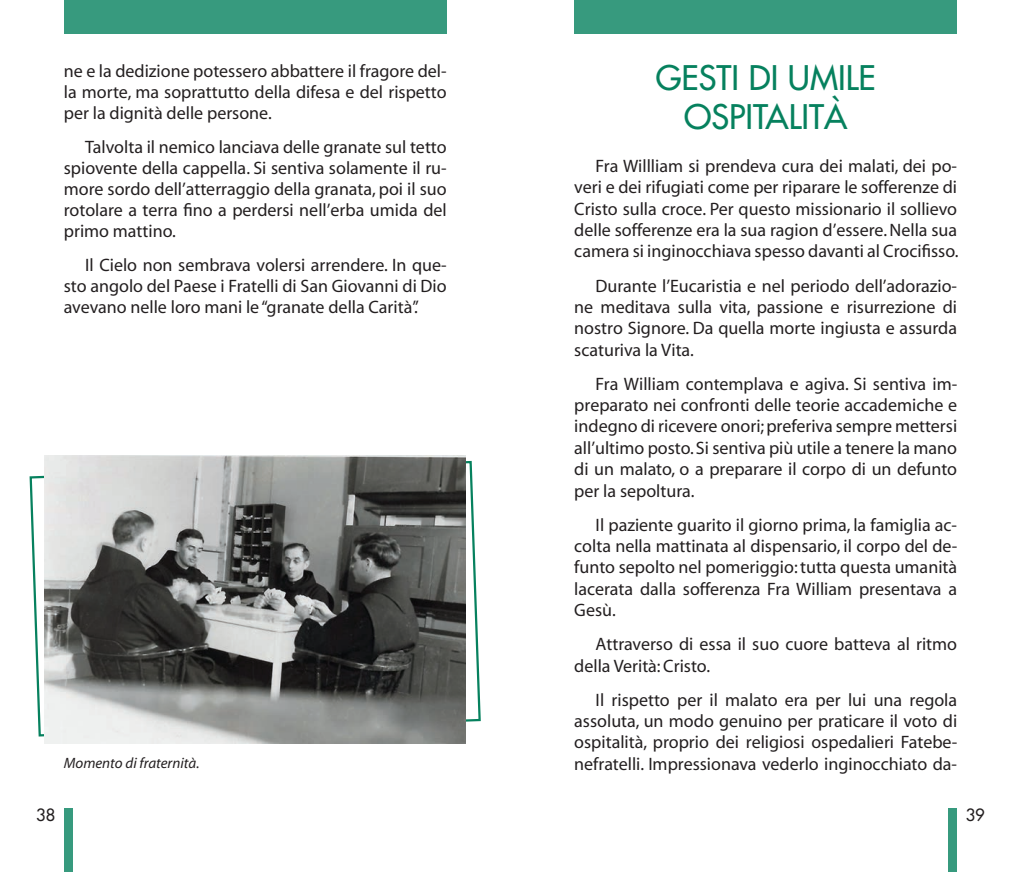
<style>
.page{position:relative;width:1021px;height:872px;background:#fff}
.page>*{position:absolute;margin:0;border:0;box-sizing:border-box;transform-origin:0 0}
.t1{font:33px/39.3px "Futura";color:#06815e;text-align:center}
.t2{font:18px/21.3px "Myriad";color:#231f20;text-align:justify}
.t3{font:16.5px "Futura";color:#231f20}
.t4{font:italic 15px "Myriad";color:#231f20}
</style>
<div class="page">
<div style="left:64px;top:808px;width:8px;height:64px;background:#379a7e"></div>
<div style="left:948px;top:808px;width:9px;height:64px;background:#379a7e"></div>
<div style="left:64px;top:0;width:382px;height:34px;background:#379a7e"></div>
<div style="left:574px;top:0;width:383px;height:34px;background:#379a7e"></div>
<svg style="left:29px;top:460px;width:452px;height:277px"></svg>
<img style="left:45px;top:456px;width:421px;height:287px">
<p class="t2" style="left:64px;top:62px;width:384px">ne e la dedizione potessero abbattere il fragore del&shy;la morte, ma soprattutto della difesa e del rispetto per la dignità delle persone.</p>
<p class="t2" style="left:64px;top:137px;width:384px;text-indent:21px">Talvolta il nemico lanciava delle granate sul tetto spiovente della cappella. Si sentiva solamente il ru&shy;more sordo dell’atterraggio della granata, poi il suo rotolare a terra fino a perdersi nell’erba umida del primo mattino.</p>
<p class="t2" style="left:64px;top:255px;width:384px;text-indent:21px">Il Cielo non sembrava volersi arrendere. In que&shy;sto angolo del Paese i Fratelli di San Giovanni di Dio avevano nelle loro mani le “granate della Carità”.</p>
<h1 class="t1" style="left:655px;top:58px;width:221px">GESTI DI UMILE<br>OSPITALITÀ</h1>
<p class="t2" style="left:574px;top:156px;width:386px;text-indent:21px">Fra Willliam si prendeva cura dei malati, dei po&shy;veri e dei rifugiati come per riparare le sofferenze di Cristo sulla croce. Per questo missionario il sollievo delle sofferenze era la sua ragion d’essere. Nella sua camera si inginocchiava spesso davanti al Crocifisso.</p>
<p class="t2" style="left:574px;top:276px;width:384px;text-indent:21px">Durante l’Eucaristia e nel periodo dell’adorazio&shy;ne meditava sulla vita, passione e risurrezione di nostro Signore. Da quella morte ingiusta e assurda scaturiva la Vita.</p>
<p class="t2" style="left:574px;top:374px;width:384px;text-indent:21px">Fra William contemplava e agiva. Si sentiva im&shy;preparato nei confronti delle teorie accademiche e indegno di ricevere onori; preferiva sempre mettersi all’ultimo posto. Si sentiva più utile a tenere la mano di un malato, o a preparare il corpo di un defunto per la sepoltura.</p>
<p class="t2" style="left:574px;top:515px;width:384px;text-indent:21px">Il paziente guarito il giorno prima, la famiglia ac&shy;colta nella mattinata al dispensario, il corpo del de&shy;funto sepolto nel pomeriggio: tutta questa umanità lacerata dalla sofferenza Fra William presentava a Gesù.</p>
<p class="t2" style="left:574px;top:634px;width:384px;text-indent:21px">Attraverso di essa il suo cuore batteva al ritmo della Verità: Cristo.</p>
<p class="t2" style="left:574px;top:690px;width:384px;text-indent:21px">Il rispetto per il malato era per lui una regola assoluta, un modo genuino per praticare il voto di ospitalità, proprio dei religiosi ospedalieri Fatebe-</p>
<p class="t4" style="left:64px;top:756px;width:137px">Momento di fraternità.</p>
<p class="t2" style="left:574px;top:754px;width:384px">nefratelli. Impressionava vederlo inginocchiato da-</p>
<p class="t3" style="left:36px;top:804px;width:21px">38</p>
<p class="t3" style="left:965px;top:804px;width:21px">39</p>
</div>
